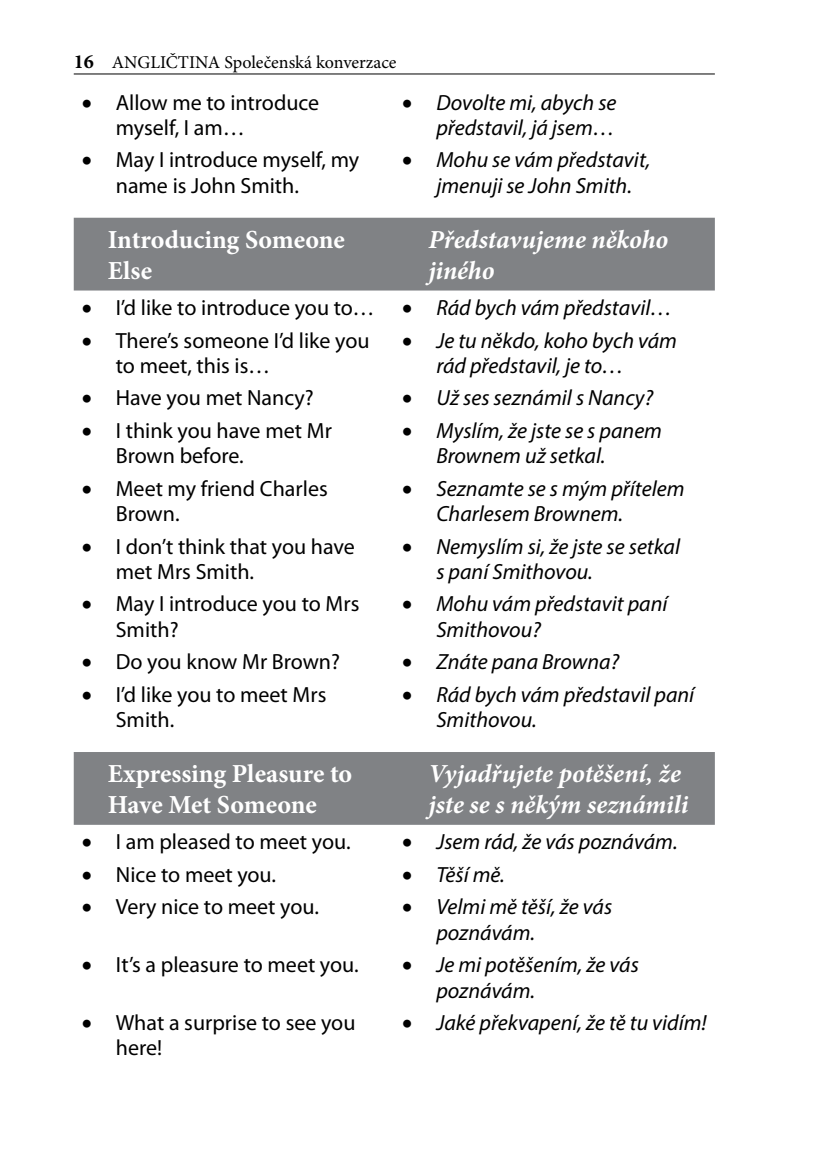
<style>
.page{position:relative;width:817px;height:1174px;background:#fff}
.page>*{position:absolute;margin:0;border:0;box-sizing:border-box;transform-origin:0 0}
.Nadpis1_Fraze{font:italic 700 26px/31.2px "Minion Pro";letter-spacing:-.005em;color:#fff}
.Nadpis1_Fraze-2{font:700 26px/31.2px "Minion Pro";color:#fff}
.t1{font:italic 22px/25.2px "Myriad Pro";color:#000}
.t2{font:22px/25.2px "Myriad Pro";color:#000}
.t3{font:18px "Minion Pro";color:#000}
.s1{font-weight:700;font-size:20px}
</style>
<div class="page">
<hr style="left:74px;top:73px;width:640px;height:1px;background:#000">
<div style="left:74px;top:218px;width:640px;height:72px;background:#808285"></div>
<div style="left:74px;top:752px;width:640px;height:73px;background:#808285"></div>
<p class="t3" style="left:74px;top:51px;width:324px"><span class="s1">16</span> ANGLIČTINA Společenská konverzace</p>
<p class="t2" style="left:116px;top:89px;width:205px;text-indent:-34px">• Allow me to introduce myself, I am…</p>
<p class="t1" style="left:402px;top:89px;width:216px;text-align:right">• Dovolte mi, abych se představil, já jsem…</p>
<p class="t2" style="left:116px;top:147px;width:245px;text-indent:-34px">• May I introduce myself, my name is John Smith.</p>
<p class="t1" style="left:436px;top:147px;width:216px;text-indent:-34px">• Mohu se vám představit, jmenuji se John Smith.</p>
<p class="Nadpis1_Fraze-2" style="left:108px;top:224px;width:239px">Introducing Someone<br>Else</p>
<p class="Nadpis1_Fraze" style="left:428px;top:224px;width:241px">Představujeme někoho jiného</p>
<p class="t2" style="left:82px;top:295px;width:294px">• I’d like to introduce you to…</p>
<p class="t1" style="left:402px;top:295px;width:271px">• Rád bych vám představil…</p>
<p class="t2" style="left:116px;top:327px;width:255px;text-indent:-34px">• There’s someone I’d like you to meet, this is…</p>
<p class="t1" style="left:436px;top:327px;width:242px;text-indent:-34px">• Je tu někdo, koho bych vám rád představil, je to…</p>
<p class="t2" style="left:82px;top:385px;width:233px">• Have you met Nancy?</p>
<p class="t1" style="left:402px;top:385px;width:252px">• Už ses seznámil s Nancy?</p>
<p class="t2" style="left:116px;top:417px;width:217px;text-indent:-34px">• I think you have met Mr<br>Brown before.</p>
<p class="t1" style="left:436px;top:417px;width:227px;text-indent:-34px">• Myslím, že jste se s panem<br>Brownem už setkal.</p>
<p class="t2" style="left:116px;top:475px;width:213px;text-indent:-34px">• Meet my friend Charles<br>Brown.</p>
<p class="t1" style="left:436px;top:475px;width:249px;text-indent:-34px">• Seznamte se s mým přítelem<br>Charlesem Brownem.</p>
<p class="t2" style="left:116px;top:533px;width:240px;text-indent:-34px">• I don’t think that you have met Mrs Smith.</p>
<p class="t1" style="left:436px;top:533px;width:245px;text-indent:-34px">• Nemyslím si, že jste se setkal s paní Smithovou.</p>
<p class="t2" style="left:116px;top:591px;width:245px;text-indent:-34px">• May I introduce you to Mrs<br>Smith?</p>
<p class="t1" style="left:436px;top:591px;width:233px;text-indent:-34px">• Mohu vám představit paní<br>Smithovou?</p>
<p class="t2" style="left:82px;top:649px;width:260px">• Do you know Mr Brown?</p>
<p class="t1" style="left:402px;top:649px;width:218px">• Znáte pana Browna?</p>
<p class="t2" style="left:116px;top:681px;width:212px;text-indent:-34px">• I’d like you to meet Mrs<br>Smith.</p>
<p class="t1" style="left:436px;top:681px;width:259px;text-indent:-34px">• Rád bych vám představil paní<br>Smithovou.</p>
<p class="Nadpis1_Fraze-2" style="left:108px;top:758px;width:246px">Expressing Pleasure to<br>Have Met Someone</p>
<p class="Nadpis1_Fraze" style="left:428px;top:758px;width:261px">Vyjadřujete potěšení, že jste se s někým seznámili</p>
<p class="t2" style="left:82px;top:829px;width:270px">• I am pleased to meet you.</p>
<p class="t1" style="left:402px;top:829px;width:277px">• Jsem rád, že vás poznávám.</p>
<p class="t2" style="left:82px;top:861px;width:196px">• Nice to meet you.</p>
<p class="t1" style="left:402px;top:861px;width:104px">• Těší mě.</p>
<p class="t2" style="left:82px;top:894px;width:239px">• Very nice to meet you.</p>
<p class="t1" style="left:436px;top:894px;width:177px;text-indent:-34px">• Velmi mě těší, že vás poznávám.</p>
<p class="t2" style="left:82px;top:951px;width:278px">• It’s a pleasure to meet you.</p>
<p class="t1" style="left:436px;top:951px;width:204px;text-indent:-34px">• Je mi potěšením, že vás poznávám.</p>
<p class="t2" style="left:116px;top:1009px;width:241px;text-indent:-34px">• What a surprise to see you here!</p>
<p class="t1" style="left:402px;top:1009px;width:306px">• Jaké překvapení, že tě tu vidím!</p>
</div>
